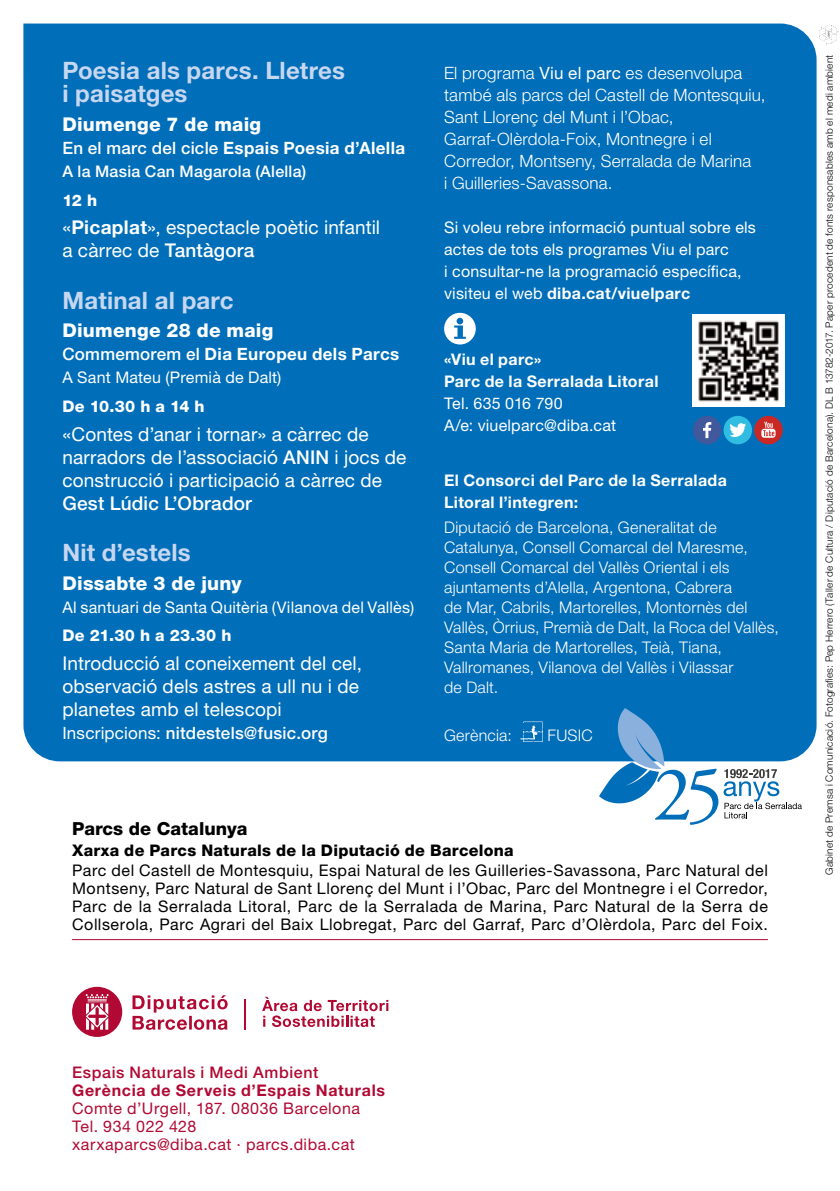
<style>
.page{position:relative;width:840px;height:1191px;background:#fff}
.page>*{position:absolute;margin:0;border:0;box-sizing:border-box;transform-origin:0 0}
.t1{font:700 24px/23px "Helvetica Neue LT Std";letter-spacing:.005em;color:#c8d7f0}
.t2{font:19px/23px "Helvetica Neue LT Std";letter-spacing:.005em;color:#fff}
.t3{font:800 19px "Helvetica Neue LT Std";letter-spacing:.01em;color:#fff}
.t4{font:500 19px "Helvetica Neue LT Std";letter-spacing:.01em;color:#fff}
.t5{font:800 18px "Helvetica Neue LT Std";color:#000}
.t6{font:300 17px/22px "Helvetica Neue LT Std";letter-spacing:.015em;color:#fff}
.t7{font:700 17px "Helvetica Neue LT Std";letter-spacing:.02em;color:#fff}
.t8{font:500 17px "Helvetica Neue LT Std";letter-spacing:.015em;color:#fff}
.t9{font:300 16px/20px "Helvetica Neue LT Std";letter-spacing:.015em;color:#fff}
.t10{font:16px/18px "Helvetica Neue LT Std";letter-spacing:.035em;color:#000;text-align:justify}
.t11{font:16px/22px "Helvetica Neue LT Std";letter-spacing:.015em;color:#fff}
.t12{font:700 16px/22px "Helvetica Neue LT Std";letter-spacing:.02em;color:#fff}
.t13{font:16px/18px "Helvetica Neue LT Std";letter-spacing:.035em;color:#b10933}
.t14{font:800 16px "Helvetica Neue LT Std";letter-spacing:.015em;color:#000}
.t15{font:700 16px "Helvetica Neue LT Std";letter-spacing:.045em;color:#b10933}
.t16{font:800 16px "Helvetica Neue LT Std";letter-spacing:.015em;color:#fff}
.t17{font:500 16px "Helvetica Neue LT Std";letter-spacing:.02em;color:#fff}
.t18{font:500 16px "Helvetica Neue LT Std";letter-spacing:.035em;color:#b10933}
.t19{font:300 10px "Helvetica Neue LT Std";letter-spacing:.025em;color:#000}
.s1{font-weight:500}
.s2{font-weight:700}
.s3{font-weight:400}
</style>
<div class="page">
<div style="left:23px;top:24px;width:793px;height:737px;background:#006eb8"></div>
<svg style="left:444px;top:313px;width:31px;height:31px"></svg>
<hr style="left:72px;top:939px;width:695px;height:1px;background:#b10933">
<img style="left:692px;top:314px;width:92px;height:92px">
<div style="left:692px;top:416px;width:29px;height:28px;background:#41599c;border-radius:50%"></div>
<svg style="left:703px;top:422px;width:8px;height:16px"></svg>
<div style="left:723px;top:416px;width:28px;height:28px;background:#31bce1;border-radius:50%"></div>
<svg style="left:729px;top:423px;width:16px;height:14px"></svg>
<div style="left:753px;top:416px;width:29px;height:28px;background:#ca2824;border-radius:50%"></div>
<svg style="left:761px;top:422px;width:14px;height:16px"></svg>
<hr style="left:244px;top:999px;width:1px;height:30px;background:#b10933">
<svg style="left:132px;top:995px;width:95px;height:34px"></svg>
<svg style="left:72px;top:986px;width:50px;height:51px"></svg>
<svg style="left:262px;top:996px;width:126px;height:31px"></svg>
<svg style="left:819px;top:24px;width:20px;height:21px"></svg>
<img style="left:519px;top:717px;width:27px;height:27px">
<svg style="left:598px;top:708px;width:203px;height:117px"></svg>
<h1 class="t1" style="left:62px;top:59px;width:284px">Poesia als parcs. Lletres i paisatges</h1>
<p class="t3" style="left:62px;top:113px;width:200px">Diumenge 7 de maig</p>
<p class="t7" style="left:62px;top:137px;width:344px"><span class="s1">En el marc del cicle</span> Espais Poesia d’Alella</p>
<p class="t17" style="left:62px;top:162px;width:245px">A la Masia Can Magarola (Alella)</p>
<p class="t16" style="left:62px;top:190px;width:36px">12 h</p>
<p class="t2" style="left:62px;top:216px;width:319px">«<span class="s2">Picaplat</span>», espectacle poètic infantil a càrrec de <span class="s1">Tantàgora</span></p>
<h1 class="t1" style="left:62px;top:288px;width:173px">Matinal al parc</h1>
<p class="t3" style="left:62px;top:319px;width:212px">Diumenge 28 de maig</p>
<p class="t7" style="left:62px;top:344px;width:338px"><span class="s1">Commemorem el</span> Dia Europeu dels Parcs</p>
<p class="t11" style="left:62px;top:366px;width:220px">A Sant Mateu (Premià de Dalt)</p>
<p class="t16" style="left:62px;top:397px;width:144px">De 10.30 h a 14 h</p>
<p class="t2" style="left:62px;top:422px;width:345px">«Contes d’anar i tornar» a càrrec de narradors de l’associació <span class="s1">ANIN</span> i jocs de construcció i participació a càrrec de</p>
<p class="t4" style="left:62px;top:491px;width:191px">Gest Lúdic L’Obrador</p>
<h1 class="t1" style="left:62px;top:540px;width:130px">Nit d’estels</h1>
<p class="t3" style="left:62px;top:571px;width:180px">Dissabte 3 de juny</p>
<p class="t11" style="left:62px;top:596px;width:353px">Al santuari de Santa Quitèria (Vilanova del Vallès)</p>
<p class="t16" style="left:62px;top:626px;width:170px">De 21.30 h a 23.30 h</p>
<p class="t2" style="left:62px;top:651px;width:301px">Introducció al coneixement del cel, observació dels astres a ull nu i de planetes amb el telescopi</p>
<p class="t8" style="left:62px;top:723px;width:267px"><span class="s3">Inscripcions:</span> nitdestels@fusic.org</p>
<p class="t6" style="left:444px;top:61px;width:323px">El programa <span class="s3">Viu el parc</span> es desenvolupa també als parcs del Castell de Montesquiu, Sant Llorenç del Munt i l’Obac, Garraf-Olèrdola-Foix, Montnegre i el Corredor, Montseny, Serralada de Marina<br>i Guilleries-Savassona.</p>
<p class="t11" style="left:444px;top:216px;width:313px">Si voleu rebre informació puntual sobre els actes de tots els programes Viu el parc<br>i consultar-ne la programació específica, visiteu el web <span class="s2">diba.cat/viuelparc</span></p>
<p class="t12" style="left:444px;top:348px;width:216px">«Viu el parc»<br>Parc de la Serralada Litoral</p>
<p class="t11" style="left:444px;top:392px;width:173px">Tel. 635 016 790<br>A/e: viuelparc@diba.cat</p>
<p class="t12" style="left:444px;top:468px;width:284px">El Consorci del Parc de la Serralada<br>Litoral l’integren:</p>
<p class="t9" style="left:444px;top:517px;width:336px">Diputació de Barcelona, Generalitat de Catalunya, Consell Comarcal del Maresme, Consell Comarcal del Vallès Oriental i els ajuntaments d’Alella, Argentona, Cabrera<br>de Mar, Cabrils, Martorelles, Montornès del Vallès, Òrrius, Premià de Dalt, la Roca del Vallès, Santa Maria de Martorelles, Teià, Tiana, Vallromanes, Vilanova del Vallès i Vilassar<br>de Dalt.</p>
<p class="t9" style="left:444px;top:724px;width:69px">Gerència:</p>
<p class="t9" style="left:547px;top:724px;width:47px">FUSIC</p>
<p class="t5" style="left:72px;top:818px;width:177px">Parcs de Catalunya</p>
<p class="t14" style="left:72px;top:841px;width:443px">Xarxa de Parcs Naturals de la Diputació de Barcelona</p>
<p class="t10" style="left:72px;top:861px;width:697px">Parc del Castell de Montesquiu, Espai Natural de les Guilleries-Savassona, Parc Natural del Montseny, Parc Natural de Sant Llorenç del Munt i l’Obac, Parc del Montnegre i el Corredor, Parc de la Serralada Litoral, Parc de la Serralada de Marina, Parc Natural de la Serra de Collserola, Parc Agrari del Baix Llobregat, Parc del Garraf, Parc d’Olèrdola, Parc del Foix.</p>
<p class="t19" style="left:822px;top:875px;width:822px;rotate:-90deg">Gabinet de Premsa i Comunicació. Fotografies: Pep Herrero (Taller de Cultura / Diputació de Barcelona). DL B 13782-2017. Paper procedent de fonts responsables amb el medi ambient</p>
<p class="t18" style="left:72px;top:1063px;width:247px">Espais Naturals i Medi Ambient</p>
<p class="t15" style="left:72px;top:1080px;width:314px">Gerència de Serveis d’Espais Naturals</p>
<p class="t13" style="left:72px;top:1099px;width:289px">Comte d’Urgell, 187. 08036 Barcelona<br>Tel. 934 022 428<br>xarxaparcs@diba.cat · parcs.diba.cat</p>
</div>
